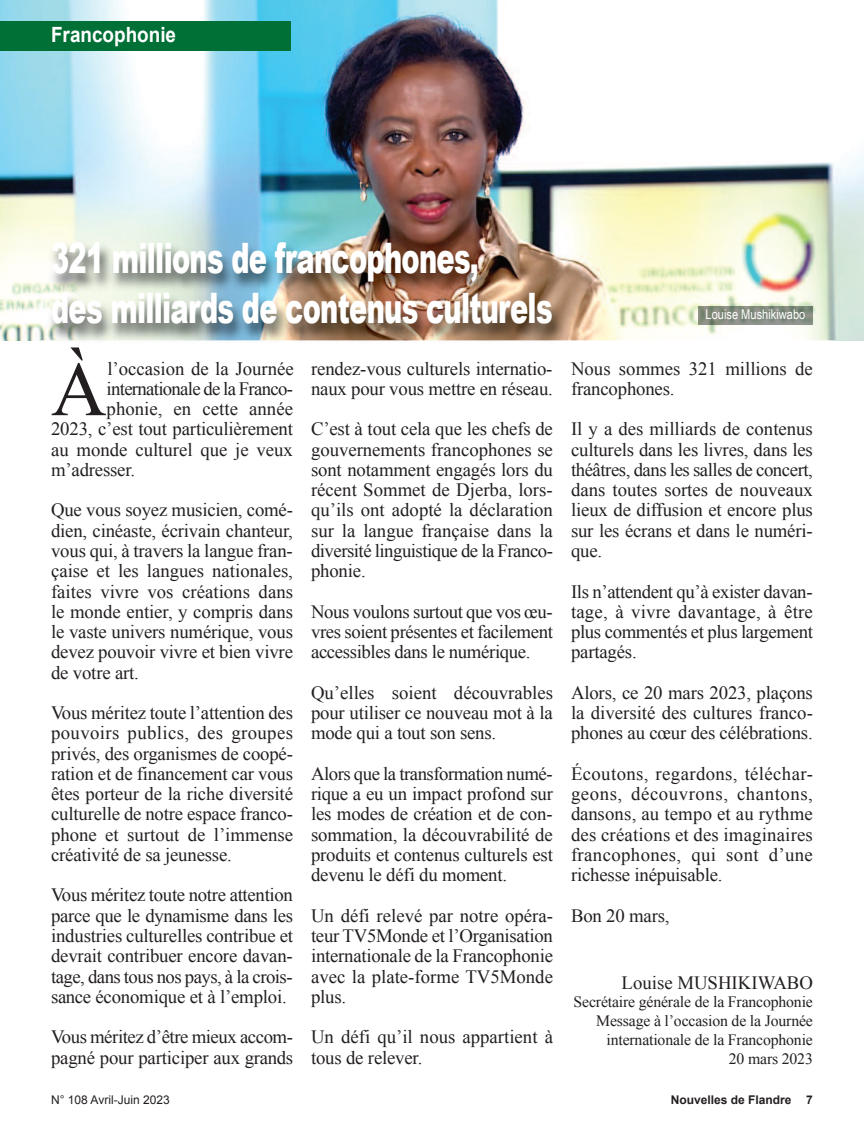
<style>
.page{position:relative;width:864px;height:1136px;background:#fff}
.page>*{position:absolute;margin:0;border:0;box-sizing:border-box;transform-origin:0 0}
.t1{font:77.1px "Times New Roman";color:#231f20}
.t2{font:900 42px/50.4px "Arial";letter-spacing:-.025em;color:#fff;scale:.65 1}
.t3{font:700 21px "Arial";color:#fff;scale:.9 1}
.t4{font:18.75px/20.2px "Times New Roman";letter-spacing:-.01em;color:#231f20;text-align:justify}
.t5{font:18.75px "Times New Roman";letter-spacing:-.035em;color:#231f20}
.t6{font:15.75px/18.8px "Times New Roman";letter-spacing:-.01em;color:#231f20;text-align:right}
.t7{font:13.5px "Arial Narrow";color:#fff}
.t8{font:700 12px "Arial";color:#231f20}
.t9{font:12px "Arial";color:#231f20}
</style>
<div class="page">
<img style="left:0;top:0;width:863px;height:340px">
<img style="left:42px;top:231px;width:792px;height:110px">
<img style="left:70px;top:347px;width:13px;height:13px">
<img style="left:697px;top:306px;width:115px;height:18px">
<div style="left:0;top:21px;width:291px;height:30px;background:#007036"></div>
<p class="t3" style="left:51px;top:23px;width:140px">Francophonie</p>
<h2 class="t2" style="left:51px;top:231px;width:772px">321 millions de francophones,<br>des milliards de contenus culturels</h2>
<h1 class="t1" style="left:51px;top:346px;width:57px">À</h1>
<p class="t4" style="left:107px;top:358px;width:188px">l’occasion de la Journée</p>
<p class="t5" style="left:107px;top:378px;width:188px">internationale de la Franco-</p>
<p class="t4" style="left:107px;top:398px;width:188px">phonie, en cette année</p>
<p class="t4" style="left:51px;top:419px;width:243px">2023, c’est tout particulièrement</p>
<p class="t4" style="left:51px;top:439px;width:243px">au monde culturel que je veux</p>
<p class="t4" style="left:51px;top:459px;width:86px">m’adresser.</p>
<p class="t4" style="left:51px;top:500px;width:243px">Que vous soyez musicien, comé&shy;dien, cinéaste, écrivain chanteur, vous qui, à travers la langue fran&shy;çaise et les langues nationales, faites vivre vos créations dans le monde entier, y compris dans le vaste univers numérique, vous devez pouvoir vivre et bien vivre de votre art.</p>
<p class="t4" style="left:51px;top:702px;width:243px">Vous méritez toute l’attention des pouvoirs publics, des groupes privés, des organismes de coopé&shy;ration et de financement car vous êtes porteur de la riche diversité culturelle de notre espace franco&shy;phone et surtout de l’immense créativité de sa jeunesse.</p>
<p class="t4" style="left:51px;top:884px;width:243px">Vous méritez toute notre attention parce que le dynamisme dans les industries culturelles contribue et devrait contribuer encore davan&shy;tage, dans tous nos pays, à la crois&shy;sance économique et à l’emploi.</p>
<p class="t4" style="left:51px;top:1026px;width:243px">Vous méritez d’être mieux accom&shy;pagné pour participer aux grands</p>
<p class="t9" style="left:51px;top:1092px;width:120px">N° 108 Avril-Juin 2023</p>
<p class="t4" style="left:311px;top:358px;width:243px">rendez-vous culturels internatio&shy;naux pour vous mettre en réseau.</p>
<p class="t4" style="left:311px;top:419px;width:243px">C’est à tout cela que les chefs de gouvernements francophones se sont notamment engagés lors du récent Sommet de Djerba, lors&shy;qu’ils ont adopté la déclaration sur la langue française dans la diversité linguistique de la Franco&shy;phonie.</p>
<p class="t4" style="left:311px;top:601px;width:243px">Nous voulons surtout que vos œu&shy;vres soient présentes et facilement accessibles dans le numérique.</p>
<p class="t4" style="left:311px;top:682px;width:243px">Qu’elles soient découvrables pour utiliser ce nouveau mot à la mode qui a tout son sens.</p>
<p class="t4" style="left:311px;top:763px;width:243px">Alors que la transformation numé&shy;rique a eu un impact profond sur les modes de création et de con&shy;sommation, la découvrabilité de produits et contenus culturels est devenu le défi du moment.</p>
<p class="t4" style="left:311px;top:905px;width:243px">Un défi relevé par notre opéra&shy;teur TV5Monde et l’Organisation internationale de la Francophonie avec la plate-forme TV5Monde plus.</p>
<p class="t4" style="left:311px;top:1026px;width:243px">Un défi qu’il nous appartient à tous de relever.</p>
<p class="t7" style="left:705px;top:306px;width:101px">Louise Mushikiwabo</p>
<p class="t4" style="left:570px;top:358px;width:243px">Nous sommes 321 millions de francophones.</p>
<p class="t4" style="left:570px;top:419px;width:243px">Il y a des milliards de contenus culturels dans les livres, dans les théâtres, dans les salles de concert, dans toutes sortes de nouveaux lieux de diffusion et encore plus sur les écrans et dans le numéri&shy;que.</p>
<p class="t4" style="left:570px;top:581px;width:243px">Ils n’attendent qu’à exister davan&shy;tage, à vivre davantage, à être plus commentés et plus largement partagés.</p>
<p class="t4" style="left:570px;top:682px;width:243px">Alors, ce 20 mars 2023, plaçons la diversité des cultures franco&shy;phones au cœur des célébrations.</p>
<p class="t4" style="left:570px;top:763px;width:243px">Écoutons, regardons, téléchar&shy;geons, découvrons, chantons, dansons, au tempo et au rythme des créations et des imaginaires francophones, qui sont d’une richesse inépuisable.</p>
<p class="t4" style="left:570px;top:905px;width:100px">Bon 20 mars,</p>
<p class="t4" style="left:621px;top:971px;width:193px">Louise MUSHIKIWABO</p>
<p class="t6" style="left:573px;top:992px;width:241px">Secrétaire générale de la Francophonie<br>Message à l’occasion de la Journée internationale de la Francophonie<br>20 mars 2023</p>
<p class="t8" style="left:670px;top:1092px;width:143px">Nouvelles de Flandre 7</p>
</div>
